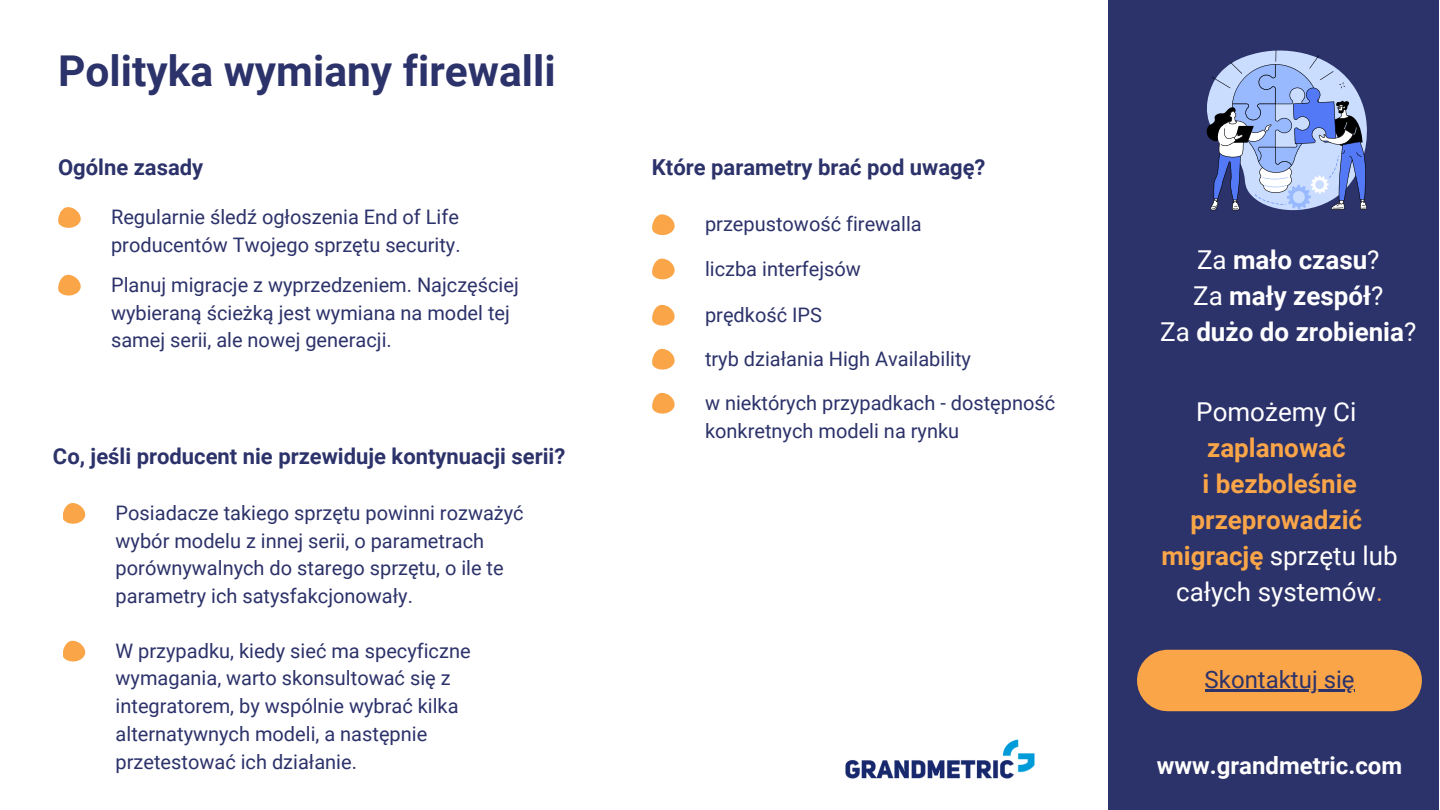
<style>
.page{position:relative;width:1440px;height:810px;background:#fff}
.page>*{position:absolute;margin:0;border:0;box-sizing:border-box;transform-origin:0 0}
.t1{font:700 42.5px "Roboto";color:#2c326a}
.t2{font:700 26px/36px "Roboto";color:#f9a548;text-align:center}
.t3{font:700 26px/36px "Roboto";color:#fff;text-align:center}
.t4{font:26px "Roboto";color:#fff}
.t5{font:700 24px "Roboto";color:#fff}
.t6{font:24px "Roboto";color:#2c326a}
.t7{font:700 22px "Roboto";color:#2c326a}
.t8{font:20px/27.8px "Roboto";color:#2c326a}
.s1{font-weight:400}
.s2{font-weight:400;color:#fff}
</style>
<div class="page">
<svg style="left:58px;top:207px;width:23px;height:21px"></svg>
<svg style="left:58px;top:274px;width:23px;height:22px"></svg>
<svg style="left:63px;top:503px;width:23px;height:21px"></svg>
<img style="left:845px;top:739px;width:190px;height:40px">
<svg style="left:652px;top:214px;width:23px;height:22px"></svg>
<svg style="left:652px;top:258px;width:23px;height:22px"></svg>
<svg style="left:652px;top:304px;width:23px;height:22px"></svg>
<svg style="left:652px;top:348px;width:23px;height:22px"></svg>
<div style="left:1109px;top:0;width:330px;height:810px;background:#2c326a"></div>
<svg style="left:1206px;top:50px;width:161px;height:161px"></svg>
<div style="left:1168px;top:650px;width:223px;height:61px;background:#f9a548"></div>
<hr style="left:1205px;top:690px;width:150px;height:2px;background:#2c326a">
<svg style="left:63px;top:640px;width:23px;height:22px"></svg>
<svg style="left:652px;top:392px;width:23px;height:22px"></svg>
<h1 class="t1" style="left:58px;top:47px;width:499px">Polityka wymiany firewalli</h1>
<p class="t7" style="left:58px;top:155px;width:147px">Ogólne zasady</p>
<p class="t8" style="left:111px;top:203px;width:351px">Regularnie śledź ogłoszenia End of Life producentów Twojego sprzętu security.</p>
<p class="t8" style="left:111px;top:271px;width:409px">Planuj migracje z wyprzedzeniem. Najczęściej wybieraną ścieżką jest wymiana na model tej samej serii, ale nowej generacji.</p>
<p class="t7" style="left:53px;top:443px;width:514px">Co, jeśli producent nie przewiduje kontynuacji serii?</p>
<p class="t8" style="left:116px;top:499px;width:410px">Posiadacze takiego sprzętu powinni rozważyć wybór modelu z innej serii, o parametrach porównywalnych do starego sprzętu, o ile te parametry ich satysfakcjonowały.</p>
<p class="t8" style="left:116px;top:637px;width:357px">W przypadku, kiedy sieć ma specyficzne wymagania, warto skonsultować się z integratorem, by wspólnie wybrać kilka alternatywnych modeli, a następnie przetestować ich działanie.</p>
<p class="t7" style="left:652px;top:155px;width:335px">Które parametry brać pod uwagę?</p>
<p class="t8" style="left:705px;top:211px;width:218px">przepustowość firewalla</p>
<p class="t8" style="left:705px;top:255px;width:157px">liczba interfejsów</p>
<p class="t8" style="left:705px;top:293px;width:268px;line-height:44px">prędkość IPS<br>tryb działania High Availability</p>
<p class="t8" style="left:705px;top:389px;width:352px">w niektórych przypadkach - dostępność konkretnych modeli na rynku</p>
<h2 class="t3" style="left:1160px;top:243px;width:258px"><span class="s1">Za</span> mało czasu<span class="s1">?<br>Za</span> mały zespół<span class="s1">?<br>Za</span> dużo do zrobienia<span class="s1">?</span></h2>
<h2 class="t4" style="left:1196px;top:396px;width:162px">Pomożemy Ci</h2>
<h2 class="t2" style="left:1161px;top:430px;width:238px">zaplanować<br>i bezboleśnie przeprowadzić migrację <span class="s2">sprzętu lub całych systemów</span><span class="s1">.</span></h2>
<p class="t6" style="left:1205px;top:666px;width:151px">Skontaktuj się</p>
<p class="t5" style="left:1157px;top:751px;width:247px">www.grandmetric.com</p>
</div>
